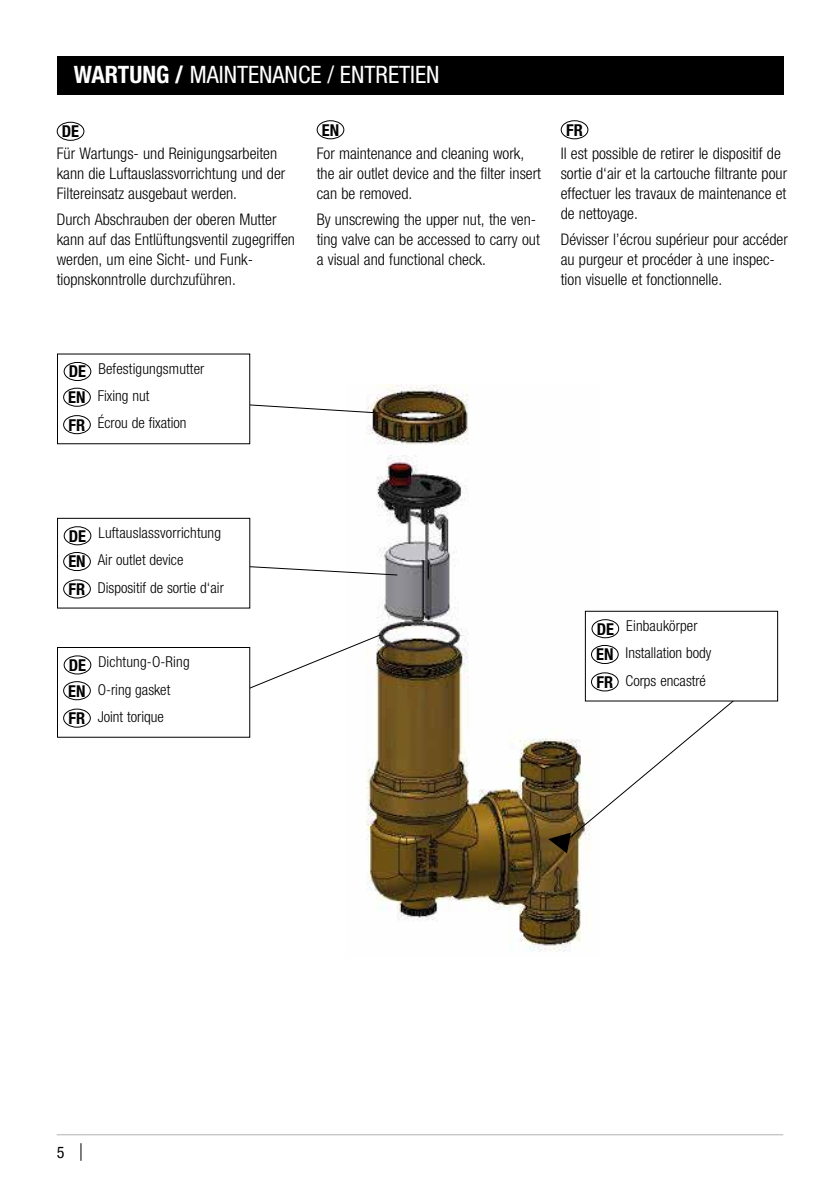
<style>
.page{position:relative;width:840px;height:1191px;background:#fff}
.page>*{position:absolute;margin:0;border:0;box-sizing:border-box;transform-origin:0 0}
.t1{font:condensed 24px "Helvetica Neue LT Pro";color:#fff}
.t2{font:700 condensed 16.4px "Helvetica Neue LT Pro";color:#000}
.t3{font:300 condensed 16px/20px "Helvetica Neue LT Pro";color:#000}
.t4{font:condensed 16px "Helvetica Neue LT Pro";color:#000}
.t5{font:300 condensed 15px "Helvetica Neue LT Pro";color:#000}
.s1{font-weight:700}
.s2{font-weight:700;font-size:16.4px}
</style>
<div class="page">
<svg style="left:80px;top:1143px;width:1px;height:17px"></svg>
<hr style="left:57px;top:1134px;width:725px;height:1px;background:#b3b2b2">
<div style="left:57px;top:122px;width:27px;height:19px;border:1px solid #000;border-radius:50%"></div>
<img style="left:366px;top:385px;width:233px;height:567px">
<svg style="left:250px;top:402px;width:131px;height:12px"></svg>
<svg style="left:250px;top:563px;width:148px;height:13px"></svg>
<svg style="left:250px;top:633px;width:131px;height:71px"></svg>
<svg style="left:548px;top:691px;width:196px;height:162px"></svg>
<div style="left:57px;top:57px;width:725px;height:38px;background:#000"></div>
<div style="left:64px;top:362px;width:27px;height:19px;border:1px solid #000;border-radius:50%"></div>
<div style="left:64px;top:526px;width:27px;height:19px;border:1px solid #000;border-radius:50%"></div>
<div style="left:57px;top:518px;width:193px;height:90px;border:1px solid #000"></div>
<div style="left:64px;top:655px;width:27px;height:19px;border:1px solid #000;border-radius:50%"></div>
<div style="left:57px;top:647px;width:193px;height:90px;border:1px solid #000"></div>
<div style="left:585px;top:611px;width:192px;height:90px;background:#fff"></div>
<div style="left:591px;top:619px;width:27px;height:19px;border:1px solid #000;border-radius:50%"></div>
<div style="left:584px;top:611px;width:193px;height:90px;border:1px solid #000"></div>
<div style="left:560px;top:120px;width:28px;height:19px;border:1px solid #000;border-radius:50%"></div>
<div style="left:63px;top:415px;width:28px;height:19px;border:1px solid #000;border-radius:50%"></div>
<div style="left:63px;top:579px;width:28px;height:19px;border:1px solid #000;border-radius:50%"></div>
<div style="left:63px;top:708px;width:28px;height:19px;border:1px solid #000;border-radius:50%"></div>
<div style="left:590px;top:672px;width:28px;height:19px;border:1px solid #000;border-radius:50%"></div>
<div style="left:316px;top:120px;width:28px;height:19px;border:1px solid #000;border-radius:50%"></div>
<div style="left:63px;top:388px;width:28px;height:19px;border:1px solid #000;border-radius:50%"></div>
<div style="left:63px;top:552px;width:28px;height:19px;border:1px solid #000;border-radius:50%"></div>
<div style="left:63px;top:681px;width:28px;height:19px;border:1px solid #000;border-radius:50%"></div>
<div style="left:590px;top:645px;width:28px;height:19px;border:1px solid #000;border-radius:50%"></div>
<h1 class="t1" style="left:74px;top:61px;width:367px"><span class="s1">WARTUNG /</span> MAINTENANCE / ENTRETIEN</h1>
<p class="t2" style="left:62px;top:121px;width:19px">DE</p>
<p class="t3" style="left:57px;top:144px;width:230px">Für Wartungs- und Reinigungsarbeiten kann die Luftauslassvorrichtung und der<br>Filtereinsatz ausgebaut werden.</p>
<p class="t3" style="left:57px;top:209px;width:240px">Durch Abschrauben der oberen Mutter kann auf das Entlüftungsventil zugegriffen werden, um eine Sicht- und Funk&shy;tiopnskonntrolle durchzuführen.</p>
<p class="t2" style="left:321px;top:120px;width:19px">EN</p>
<p class="t3" style="left:316px;top:144px;width:226px">For maintenance and cleaning work, the air outlet device and the filter insert can be removed.</p>
<p class="t3" style="left:316px;top:209px;width:224px">By unscrewing the upper nut, the ven&shy;ting valve can be accessed to carry out a visual and functional check.</p>
<p class="t2" style="left:566px;top:120px;width:18px">FR</p>
<p class="t3" style="left:560px;top:144px;width:228px">Il est possible de retirer le dispositif de sortie d‘air et la cartouche filtrante pour effectuer les travaux de maintenance et de nettoyage.</p>
<p class="t3" style="left:560px;top:229px;width:228px">Dévisser l’écrou supérieur pour accéder au purgeur et procéder à une inspec&shy;tion visuelle et fonctionnelle.</p>
<p class="t5" style="left:69px;top:360px;width:137px"><span class="s2">DE</span> Befestigungsmutter</p>
<p class="t5" style="left:68px;top:387px;width:83px"><span class="s2">EN</span> Fixing nut</p>
<p class="t5" style="left:69px;top:414px;width:119px"><span class="s2">FR</span> Écrou de fixation</p>
<p class="t5" style="left:69px;top:524px;width:154px"><span class="s2">DE</span> Luftauslassvorrichtung</p>
<p class="t5" style="left:68px;top:551px;width:116px"><span class="s2">EN</span> Air outlet device</p>
<p class="t5" style="left:69px;top:579px;width:157px"><span class="s2">FR</span> Dispositif de sortie d‘air</p>
<p class="t5" style="left:69px;top:653px;width:122px"><span class="s2">DE</span> Dichtung-O-Ring</p>
<p class="t5" style="left:68px;top:680px;width:103px"><span class="s2">EN</span> O-ring gasket</p>
<p class="t5" style="left:69px;top:708px;width:97px"><span class="s2">FR</span> Joint torique</p>
<p class="t5" style="left:596px;top:617px;width:102px"><span class="s2">DE</span> Einbaukörper</p>
<p class="t5" style="left:596px;top:644px;width:117px"><span class="s2">EN</span> Installation body</p>
<p class="t5" style="left:596px;top:672px;width:111px"><span class="s2">FR</span> Corps encastré</p>
<p class="t4" style="left:57px;top:1142px;width:9px">5</p>
</div>
